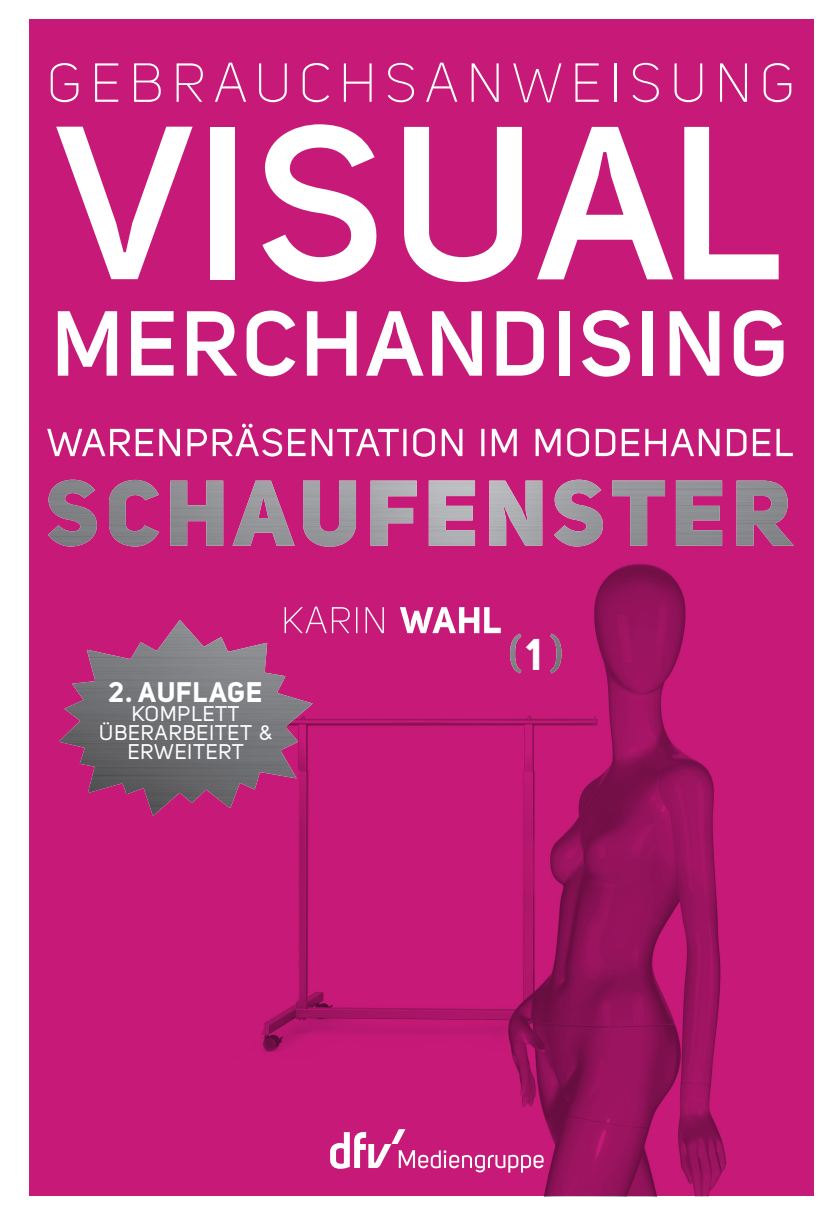
<style>
.page{position:relative;width:834px;height:1216px;background:#fff}
.page>*{position:absolute;margin:0;border:0;box-sizing:border-box;transform-origin:0 0}
.t1{font:700 215.25px "Uni Sans Semi";letter-spacing:.01em;color:#fff}
.t2{font:700 91px "Uni Sans Semi";letter-spacing:.035em;color:#fff}
.t3{font:54.25px "Uni Sans Light";letter-spacing:.15em;color:#fff}
.t4{font:43.75px "Uni Sans Bold";color:#fff}
.t5{font:28px "Uni Sans Bold";letter-spacing:.02em;color:#fff}
.t6{font:21px/19.2px "Uni Sans Regular";letter-spacing:.04em;color:#fff;text-align:center}
</style>
<div class="page">
<div style="left:30px;top:20px;width:784px;height:1176px;background:#c71a78"></div>
<img style="left:29px;top:419px;width:698px;height:777px">
<img style="left:550px;top:633px;width:11px;height:40px">
<img style="left:510px;top:633px;width:11px;height:40px">
<svg style="left:284px;top:606px;width:216px;height:27px"></svg>
<svg style="left:330px;top:1129px;width:213px;height:43px"></svg>
<svg style="left:48px;top:548px;width:679px;height:6px"></svg>
<img style="left:48px;top:479px;width:745px;height:69px">
<svg style="left:47px;top:423px;width:745px;height:34px"></svg>
<img style="left:59px;top:620px;width:254px;height:195px">
<h3 class="t3" style="left:48px;top:52px;width:749px">GEBRAUCHSANWEISUNG</h3>
<h1 class="t1" style="left:61px;top:74px;width:723px">VISUAL</h1>
<h2 class="t2" style="left:53px;top:289px;width:739px">MERCHANDISING</h2>
<h3 class="t5" style="left:109px;top:674px;width:155px">2. AUFLAGE</h3>
<p class="t6" style="left:99px;top:703px;width:175px">KOMPLETT<br>ÜBERARBEITET &amp;<br>ERWEITERT</p>
<h3 class="t4" style="left:527px;top:627px;width:16px">1</h3>
</div>
